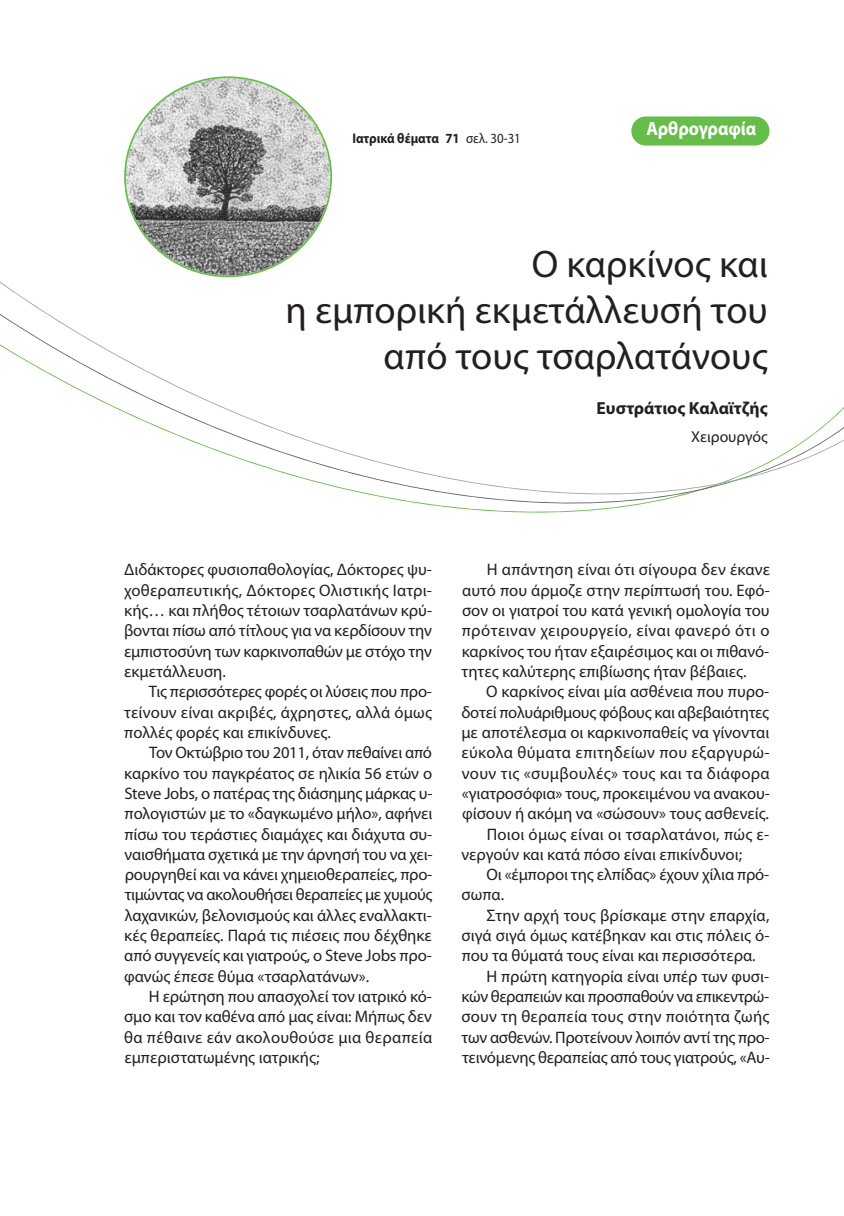
<style>
.page{position:relative;width:844px;height:1216px;background:#fff}
.page>*{position:absolute;margin:0;border:0;box-sizing:border-box;transform-origin:0 0}
.t1{font:38.5px/46.2px "Myriad Pro";color:#231f20;text-align:right}
.t2{font:700 19.25px "Myriad Pro";color:#fff;scale:.92 1}
.t3{font:700 17.5px "Myriad Pro";color:#231f20}
.t4{font:16.62px/20.3px "Myriad Pro";color:#231f20;text-align:justify}
.t5{font:16.62px "Myriad Pro";letter-spacing:-.02em;color:#231f20}
.t6{font:16.62px "Myriad Pro";letter-spacing:-.025em;color:#231f20}
.t7{font:16.62px "Myriad Pro";letter-spacing:.02em;color:#231f20}
.t8{font:16.62px "Myriad Pro";letter-spacing:.025em;color:#231f20}
.t9{font:15.75px "Myriad Pro";color:#231f20}
.t10{font:700 14px "Myriad Pro";color:#231f20;scale:.92 1}
.s1{font-weight:400}
</style>
<div class="page">
<svg style="left:0;top:277px;width:843px;height:236px"></svg>
<div style="left:631px;top:116px;width:138px;height:29px;background:#67bd4a;border-radius:15px"></div>
<svg style="left:124px;top:76px;width:208px;height:201px"></svg>
<p class="t10" style="left:352px;top:133px;width:184px">Ιατρικά θέματα 71 <span class="s1">σελ. 30-31</span></p>
<p class="t2" style="left:646px;top:122px;width:121px">Αρθρογραφία</p>
<h1 class="t1" style="left:285px;top:244px;width:483px">Ο καρκίνος και<br>η εμπορική εκμετάλλευσή του από τους τσαρλατάνους</h1>
<p class="t3" style="left:596px;top:402px;width:173px">Ευστράτιος Καλαϊτζής</p>
<p class="t9" style="left:691px;top:430px;width:78px">Χειρουργός</p>
<p class="t4" style="left:124px;top:561px;width:309px">Διδάκτορες φυσιοπαθολογίας, Δόκτορες ψυ&shy;χοθεραπευτικής, Δόκτορες Ολιστικής Ιατρι&shy;κής… και πλήθος τέτοιων τσαρλατάνων κρύ&shy;βονται πίσω από τίτλους για να κερδίσουν την εμπιστοσύνη των καρκινοπαθών με στόχο την εκμετάλλευση.</p>
<p class="t4" style="left:124px;top:683px;width:309px;text-indent:25px">Τις περισσότερες φορές οι λύσεις που προ&shy;τείνουν είναι ακριβές, άχρηστες, αλλά όμως πολλές φορές και επικίνδυνες.</p>
<p class="t4" style="left:124px;top:743px;width:310px;text-indent:25px">Τον Οκτώβριο του 2011, όταν πεθαίνει από καρκίνο του παγκρέατος σε ηλικία 56 ετών ο Steve Jobs, ο πατέρας της διάσημης μάρκας υ&shy;πολογιστών με το «δαγκωμένο μήλο», αφήνει πίσω του τεράστιες διαμάχες και διάχυτα συ&shy;ναισθήματα σχετικά με την άρνησή του να χει&shy;ρουργηθεί και να κάνει χημειοθεραπείες, προ&shy;τιμώντας να ακολουθήσει θεραπείες με χυμούς λαχανικών, βελονισμούς και άλλες εναλλακτι&shy;κές θεραπείες. Παρά τις πιέσεις που δέχθηκε από συγγενείς και γιατρούς, ο Steve Jobs προ&shy;φανώς έπεσε θύμα «τσαρλατάνων».</p>
<p class="t4" style="left:124px;top:987px;width:309px;text-indent:25px">Η ερώτηση που απασχολεί τον ιατρικό κό&shy;σμο και τον καθένα από μας είναι: Μήπως δεν θα πέθαινε εάν ακολουθούσε μια θεραπεία εμπε ριστατωμένης ιατρικής;</p>
<p class="t4" style="left:461px;top:561px;width:310px;text-indent:25px">Η απάντηση είναι ότι σίγουρα δεν έκανε αυτό που άρμοζε στην περίπτωσή του. Εφό&shy;σον οι γιατροί του κατά γενική ομολογία του πρότειναν χειρουργείο, είναι φανερό ότι ο καρκίνος του ήταν εξαιρέσιμος και οι πιθανό&shy;τητες καλύτερης επιβίωσης ήταν βέβαιες.</p>
<p class="t4" style="left:486px;top:683px;width:284px">Ο καρκίνος είναι μία ασθένεια που πυρο-</p>
<p class="t4" style="left:461px;top:703px;width:309px">δοτεί πολυάριθμους φόβους και αβεβαιότητες</p>
<p class="t4" style="left:461px;top:723px;width:309px">με αποτέλεσμα οι καρκινοπαθείς να γίνονται</p>
<p class="t7" style="left:461px;top:746px;width:309px">εύκολα θύματα επιτηδείων που εξαργυρώ-</p>
<p class="t8" style="left:461px;top:766px;width:309px">νουν τις «συμβουλές» τους και τα διάφορα</p>
<p class="t4" style="left:462px;top:784px;width:309px">«γιατροσόφια» τους, προκειμένου να ανακου-</p>
<p class="t4" style="left:462px;top:804px;width:308px">φίσουν ή ακόμη να «σώσουν» τους ασθενείς.</p>
<p class="t4" style="left:486px;top:825px;width:284px">Ποιοι όμως είναι οι τσαρλατάνοι, πώς ε-</p>
<p class="t4" style="left:461px;top:845px;width:282px">νεργούν και κατά πόσο είναι επικίνδυνοι;</p>
<p class="t4" style="left:486px;top:865px;width:284px">Οι «έμποροι της ελπίδας» έχουν χίλια πρό-</p>
<p class="t4" style="left:461px;top:886px;width:44px">σωπα.</p>
<p class="t4" style="left:486px;top:906px;width:284px">Στην αρχή τους βρίσκαμε στην επαρχία,</p>
<p class="t4" style="left:461px;top:926px;width:309px">σιγά σιγά όμως κατέβηκαν και στις πόλεις ό-</p>
<p class="t4" style="left:461px;top:946px;width:295px">που τα θύματά τους είναι και περισσότερα.</p>
<p class="t4" style="left:486px;top:967px;width:284px">Η πρώτη κατηγορία είναι υπέρ των φυσι-</p>
<p class="t6" style="left:461px;top:990px;width:309px">κών θεραπειών και προσπαθούν να επικεντρώ-</p>
<p class="t4" style="left:461px;top:1007px;width:309px">σουν τη θεραπεία τους στην ποιότητα ζωής</p>
<p class="t5" style="left:461px;top:1030px;width:309px">των ασθενών. Προτείνουν λοιπόν αντί της προ-</p>
<p class="t4" style="left:462px;top:1048px;width:309px">τεινόμενης θεραπείας από τους γιατρούς, «Αυ-</p>
</div>
